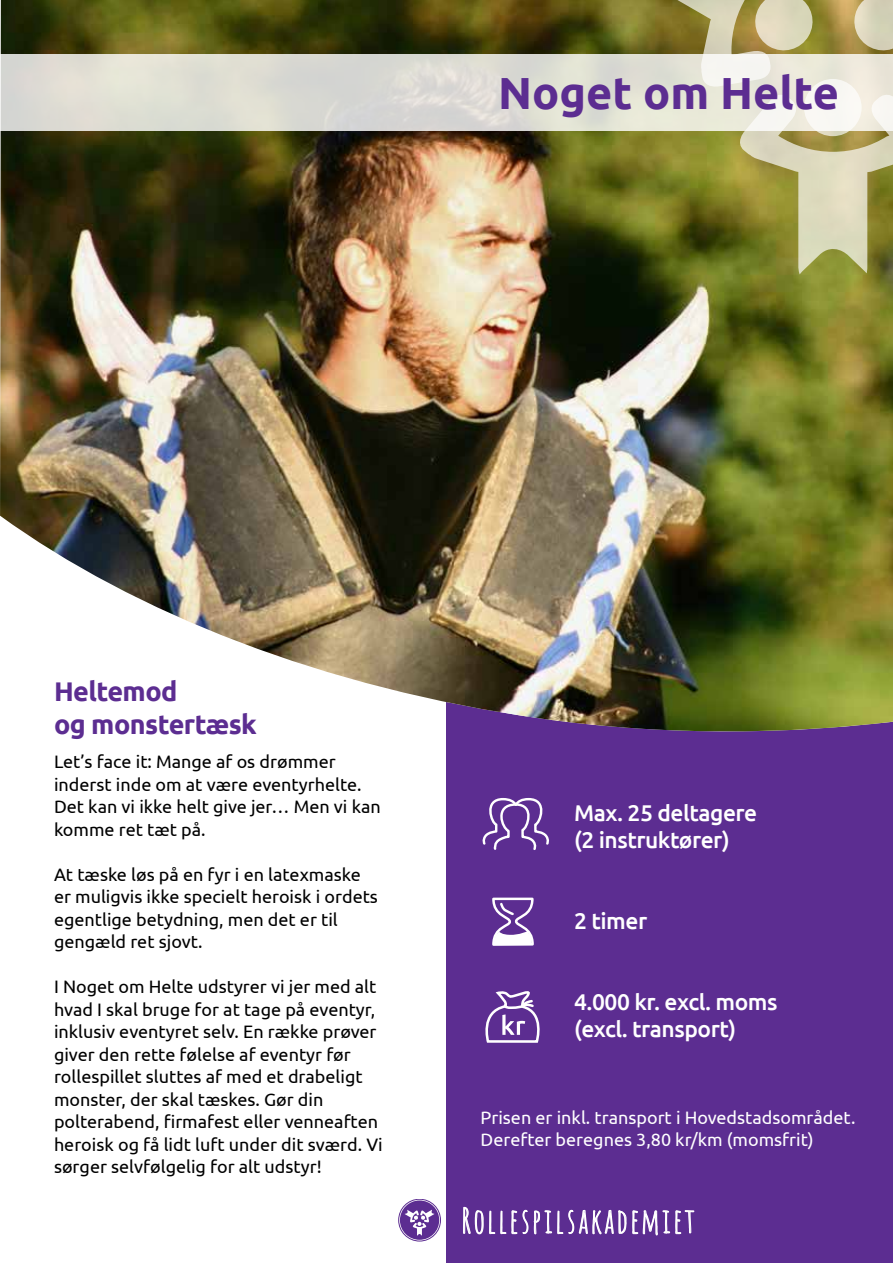
<style>
.page{position:relative;width:893px;height:1263px;background:#fff}
.page>*{position:absolute;margin:0;border:0;box-sizing:border-box;transform-origin:0 0}
.t1{font:700 45px "Ubuntu";color:#5c2d91}
.t2{font:33.9px "Amatica SC";letter-spacing:.015em;color:#fff}
.t3{font:700 27px/32.4px "Ubuntu";letter-spacing:-.02em;color:#5c2d91}
.t4{font:500 22.8px/27px "Ubuntu";letter-spacing:-.02em;color:#fff}
.t5{font:18px/22.5px "Ubuntu";color:#000}
.t6{font:18px/21.6px "Ubuntu";color:#fff}
</style>
<div class="page">
<div style="left:446px;top:680px;width:447px;height:583px;background:#5c2d91"></div>
<svg style="left:482px;top:798px;width:67px;height:52px"></svg>
<svg style="left:485px;top:991px;width:55px;height:52px"></svg>
<svg style="left:492px;top:897px;width:42px;height:49px"></svg>
<svg style="left:463px;top:1206px;width:232px;height:30px"></svg>
<div style="left:398px;top:1199px;width:43px;height:42px;border:1px solid #5c2d91;border-radius:50%"></div>
<svg style="left:400px;top:1200px;width:39px;height:40px"></svg>
<img style="left:1px;top:0;width:892px;height:732px">
<img style="left:0;top:0;width:1px;height:1263px">
<div style="left:0;top:54px;width:893px;height:77px;background:#dcdbd2"></div>
<svg style="left:624px;top:0;width:269px;height:274px"></svg>
<h1 class="t1" style="left:498px;top:66px;width:342px">Noget om Helte</h1>
<h3 class="t3" style="left:54px;top:675px;width:204px">Heltemod<br>og monstertæsk</h3>
<p class="t5" style="left:54px;top:750px;width:328px">Let’s face it: Mange af os drømmer inderst inde om at være eventyrhelte.<br>Det kan vi ikke helt give jer… Men vi kan komme ret tæt på.</p>
<p class="t5" style="left:54px;top:862px;width:325px">At tæske løs på en fyr i en latexmaske er muligvis ikke specielt heroisk i ordets egentlige betydning, men det er til gengæld ret sjovt.</p>
<p class="t5" style="left:54px;top:975px;width:330px">I Noget om Helte udstyrer vi jer med alt hvad I skal bruge for at tage på eventyr, inklusiv eventyret selv. En række prøver giver den rette følelse af eventyr før rollespillet sluttes af med et drabeligt monster, der skal tæskes. Gør din polterabend, firmafest eller venneaften heroisk og få lidt luft under dit sværd. Vi sørger selvfølgelig for alt udstyr!</p>
<p class="t4" style="left:574px;top:799px;width:185px">Max. 25 deltagere (2 instruktører)</p>
<p class="t4" style="left:574px;top:907px;width:75px">2 timer</p>
<p class="t4" style="left:574px;top:988px;width:205px">4.000 kr. excl. moms (excl. transport)</p>
<p class="t6" style="left:480px;top:1106px;width:376px">Prisen er inkl. transport i Hovedstadsområdet.<br>Derefter beregnes 3,80 kr/km (momsfrit)</p>
<h2 class="t2" style="left:460px;top:1194px;width:237px">Rollespilsakademiet</h2>
</div>
